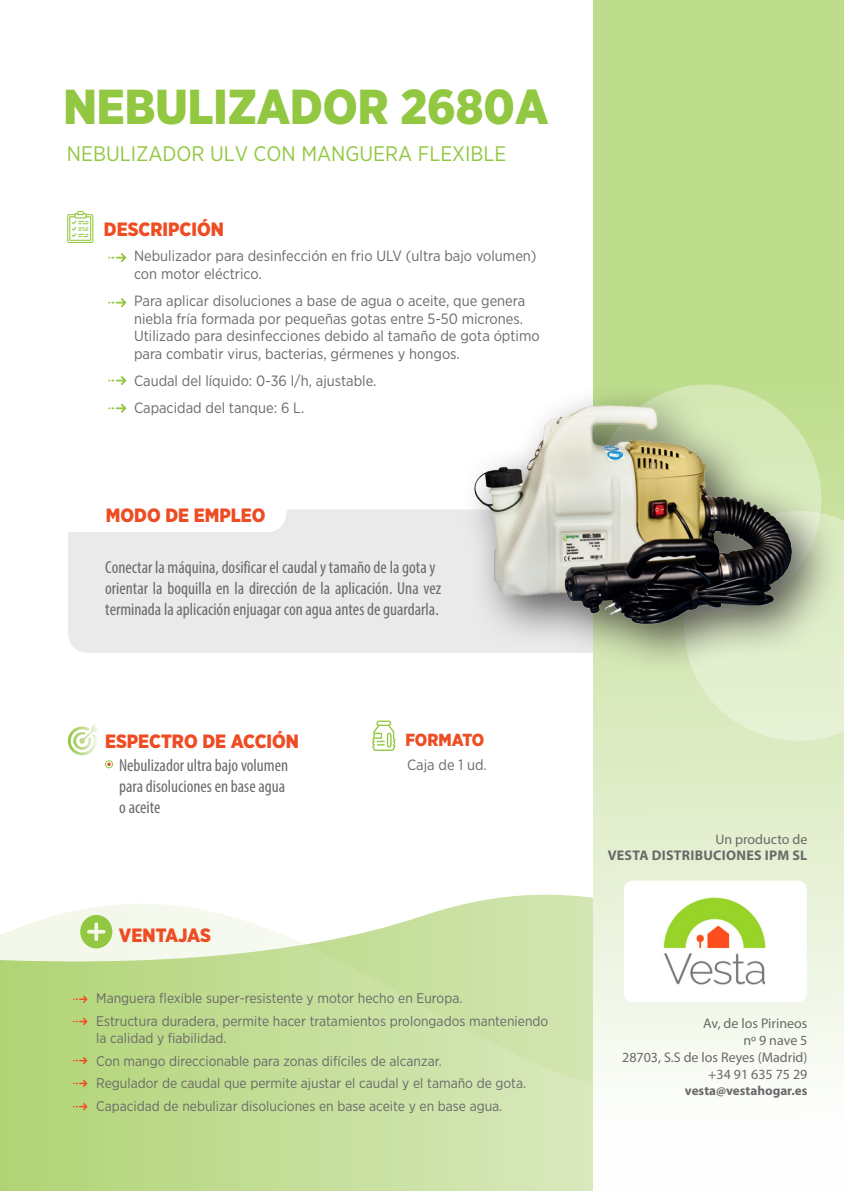
<style>
.page{position:relative;width:844px;height:1191px;background:#fff}
.page>*{position:absolute;margin:0;border:0;box-sizing:border-box;transform-origin:0 0}
.t1{font:900 49px "Gotham Narrow";color:#92c741}
.t2{font:21px "Gotham Narrow";color:#92c741}
.t3{font:900 19.25px "Gotham Narrow";color:#ee4d24}
.Basic{font:condensed 17.5px/21px "Myriad Pro";color:#696a69}
.t4{font:900 17.5px "Gotham Narrow";color:#ee4d24}
.Basic-2{font:14.88px/17.5px "Gotham Narrow";color:#696a69}
.Basic-3{font:14px/17.5px "Gotham Narrow";color:#696a69}
.t5{font:14px "Myriad Pro";color:#696a69}
.t6{font:700 14px "Myriad Pro";letter-spacing:.02em;color:#696a69}
.t7{font:700 13.12px "Myriad Pro";color:#696a69}
</style>
<div class="page">
<svg style="left:108px;top:376px;width:18px;height:9px"></svg>
<svg style="left:108px;top:298px;width:18px;height:9px"></svg>
<svg style="left:108px;top:253px;width:18px;height:9px"></svg>
<svg style="left:108px;top:404px;width:18px;height:9px"></svg>
<svg style="left:68px;top:724px;width:31px;height:31px"></svg>
<div style="left:68px;top:509px;width:575px;height:144px;background:#eaeaea;border-radius:20px"></div>
<svg style="left:67px;top:211px;width:26px;height:32px"></svg>
<svg style="left:0;top:902px;width:593px;height:289px;background:#cae1a3"></svg>
<svg style="left:80px;top:915px;width:32px;height:33px"></svg>
<svg style="left:593px;top:0;width:250px;height:1077px;background:#cee5ab"></svg>
<svg style="left:73px;top:995px;width:14px;height:8px"></svg>
<svg style="left:73px;top:1017px;width:14px;height:8px"></svg>
<svg style="left:73px;top:1102px;width:14px;height:8px"></svg>
<svg style="left:73px;top:1079px;width:14px;height:8px"></svg>
<svg style="left:73px;top:1057px;width:14px;height:7px"></svg>
<svg style="left:372px;top:720px;width:23px;height:31px"></svg>
<div style="left:47px;top:490px;width:239px;height:42px;background:#fff;border-radius:19px"></div>
<div style="left:47px;top:484px;width:240px;height:44px;border:2px solid #fff;border-radius:19px"></div>
<div style="left:105px;top:760px;width:8px;height:8px;border:1px solid #92c741;border-radius:50%"></div>
<svg style="left:107px;top:762px;width:4px;height:4px"></svg>
<div style="left:623px;top:880px;width:183px;height:122px;background:#fff;border-radius:9px"></div>
<img style="left:663px;top:897px;width:103px;height:88px">
<svg style="left:683px;top:675px;width:160px;height:66px;background:#e1eecc"></svg>
<div style="left:455px;top:382px;width:388px;height:293px;background:#231f20;opacity:.75"></div>
<img style="left:464px;top:395px;width:337px;height:239px">
<p class="t1" style="left:63px;top:75px;width:486px">NEBULIZADOR 2680A</p>
<p class="t2" style="left:67px;top:140px;width:441px">NEBULIZADOR ULV CON MANGUERA FLEXIBLE</p>
<p class="t3" style="left:104px;top:217px;width:121px">DESCRIPCIÓN</p>
<p class="Basic-2" style="left:134px;top:247px;width:404px">Nebulizador para desinfección en frio ULV (ultra bajo volumen) con motor eléctrico.</p>
<p class="Basic-2" style="left:134px;top:292px;width:407px">Para aplicar disoluciones a base de agua o aceite, que genera niebla fría formada por pequeñas gotas entre 5-50 micrones.<br>Utilizado para desinfecciones debido al tamaño de gota óptimo para combatir virus, bacterias, gérmenes y hongos.</p>
<p class="Basic-2" style="left:134px;top:372px;width:244px">Caudal del líquido: 0-36 l/h, ajustable.</p>
<p class="Basic-2" style="left:134px;top:399px;width:172px">Capacidad del tanque: 6 L.</p>
<p class="t3" style="left:106px;top:503px;width:161px">MODO DE EMPLEO</p>
<p class="Basic" style="left:105px;top:556px;width:337px">Conectar la máquina, dosificar el caudal y tamaño de la gota y orientar la boquilla en la dirección de la aplicación. Una vez terminada la aplicación enjuagar con agua antes de guardarla.</p>
<p class="t3" style="left:105px;top:728px;width:195px">ESPECTRO DE ACCIÓN</p>
<p class="t4" style="left:405px;top:728px;width:80px">FORMATO</p>
<p class="Basic" style="left:119px;top:754px;width:170px">Nebulizador ultra bajo volumen para disoluciones en base agua o aceite</p>
<p class="t3" style="left:119px;top:922px;width:94px">VENTAJAS</p>
<p class="Basic-2" style="left:407px;top:755px;width:81px">Caja de 1 ud.</p>
<p class="Basic-3" style="left:96px;top:989px;width:367px">Manguera flexible super-resistente y motor hecho en Europa.</p>
<p class="Basic-3" style="left:96px;top:1011px;width:453px">Estructura duradera, permite hacer tratamientos prolongados manteniendo la calidad y fiabilidad.</p>
<p class="Basic-3" style="left:96px;top:1051px;width:347px">Con mango direccionable para zonas difíciles de alcanzar.</p>
<p class="Basic-3" style="left:96px;top:1074px;width:431px">Regulador de caudal que permite ajustar el caudal y el tamaño de gota.</p>
<p class="Basic-3" style="left:96px;top:1096px;width:407px">Capacidad de nebulizar disoluciones en base aceite y en base agua.</p>
<p class="t5" style="left:715px;top:830px;width:94px">Un producto de</p>
<p class="t6" style="left:607px;top:846px;width:201px">VESTA DISTRIBUCIONES IPM SL</p>
<p class="t5" style="left:703px;top:1015px;width:106px">Av, de los Pirineos</p>
<p class="t5" style="left:743px;top:1032px;width:66px">nº 9 nave 5</p>
<p class="t5" style="left:622px;top:1048px;width:187px">28703, S.S de los Reyes (Madrid)</p>
<p class="t5" style="left:708px;top:1065px;width:101px">+34 91 635 75 29</p>
<p class="t7" style="left:684px;top:1081px;width:124px">vesta@vestahogar.es</p>
</div>
